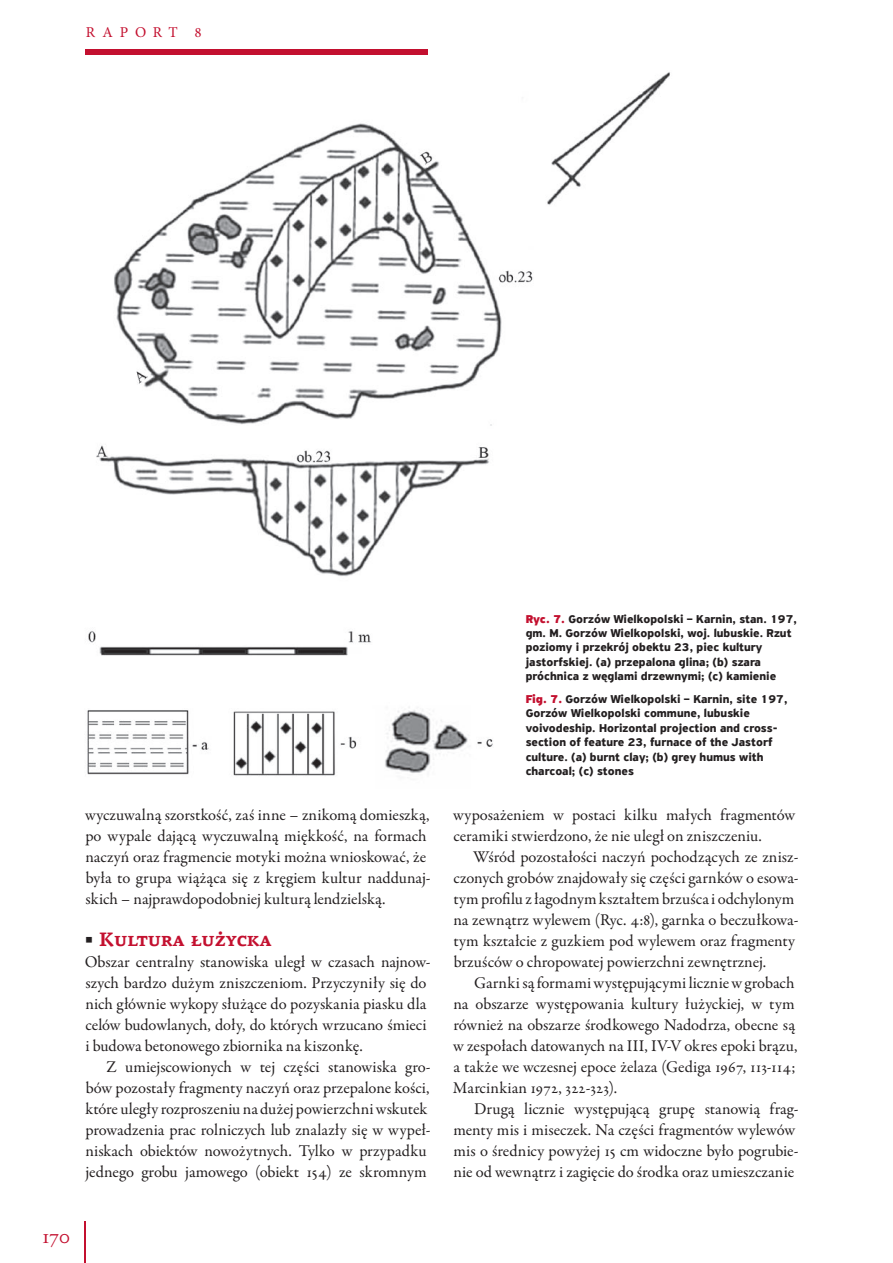
<style>
.page{position:relative;width:893px;height:1263px;background:#fff}
.page>*{position:absolute;margin:0;border:0;box-sizing:border-box;transform-origin:0 0}
.t1{font:21px "Adobe Garamond Pro";color:#c3102f}
.t2{font:700 19.5px "PF Agora Serif Pro";color:#c3102f}
.t3{font:16.5px/21px "Garamond Premr Pro";letter-spacing:.005em;color:#231f20}
.t4{font:15px "Minion Pro";letter-spacing:.45em;color:#c3102f}
.t5{font:700 12px/14.4px "PF Highway Sans Pro";color:#231f20}
.s1{font-weight:900;color:#c3102f}
</style>
<div class="page">
<div style="left:85px;top:49px;width:342px;height:6px;background:#c3102f"></div>
<hr style="left:85px;top:1221px;width:1px;height:42px;background:#c3102f">
<img style="left:87px;top:72px;width:583px;height:704px">
<p class="t4" style="left:86px;top:23px;width:118px">RAPORT 8</p>
<p class="t3" style="left:85px;top:805px;width:347px">wyczuwalną szorstkość, zaś inne – znikomą domieszką, po wypale dającą wyczuwalną miękkość, na formach naczyń oraz fragmencie motyki można wnioskować, że była to grupa wiążąca się z kręgiem kultur naddunaj&shy;skich – najprawdopodobniej kulturą lendzielską.</p>
<p class="t2" style="left:85px;top:927px;width:188px"><sup>■</sup> Kultura łużycka</p>
<p class="t3" style="left:85px;top:952px;width:347px">Obszar centralny stanowiska uległ w czasach najnow&shy;szych bardzo dużym zniszczeniom. Przyczyniły się do nich głównie wykopy służące do pozyskania piasku dla celów budowlanych, doły, do których wrzucano śmieci i budowa betonowego zbiornika na kiszonkę.</p>
<p class="t3" style="left:85px;top:1057px;width:347px;text-indent:21px">Z umiejscowionych w tej części stanowiska gro&shy;bów pozostały fragmenty naczyń oraz przepalone kości, które uległy rozproszeniu na dużej powierzchni wskutek prowadzenia prac rolniczych lub znalazły się w wypeł&shy;niskach obiektów nowożytnych. Tylko w przypadku jednego grobu jamowego (obiekt 154) ze skromnym</p>
<p class="t1" style="left:42px;top:1224px;width:29px">170</p>
<p class="t5" style="left:526px;top:612px;width:273px"><span class="s1">Ryc. 7.</span> Gorzów Wielkopolski – Karnin, stan. 197, gm. M. Gorzów Wielkopolski, woj. lubuskie. Rzut poziomy i przekrój obektu 23, piec kultury jastorfskiej. (a) przepalona glina; (b) szara próchnica z węglami drzewnymi; (c) kamienie</p>
<p class="t5" style="left:526px;top:692px;width:263px"><span class="s1">Fig. 7.</span> Gorzów Wielkopolski – Karnin, site 197, Gorzów Wielkopolski commune, lubuskie voivodeship. Horizontal projection and cross&shy;section of feature 23, furnace of the Jastorf culture. (a) burnt clay; (b) grey humus with charcoal; (c) stones</p>
<p class="t3" style="left:453px;top:805px;width:344px">wyposażeniem w postaci kilku małych fragmentów ceramiki stwierdzono, że nie uległ on zniszczeniu.</p>
<p class="t3" style="left:453px;top:847px;width:347px;text-indent:20px">Wśród pozostałości naczyń pochodzących ze znisz&shy;czonych grobów znajdowały się części garnków o esowa&shy;tym profilu z łagodnym kształtem brzuśca i odchylonym na zewnątrz wylewem (Ryc. 4:8), garnka o beczułkowa&shy;tym kształcie z guzkiem pod wylewem oraz fragmenty brzuśców o chropowatej powierzchni zewnętrznej.</p>
<p class="t3" style="left:453px;top:973px;width:346px;text-indent:21px">Garnki są formami występującymi licznie w grobach na obszarze występowania kultury łużyckiej, w tym również na obszarze środkowego Nadodrza, obecne są w zespołach datowanych na III, IV-V okres epoki brązu, a także we wczesnej epoce żelaza (Gediga 1967, 113-114; Marcinkian 1972, 322-323).</p>
<p class="t3" style="left:453px;top:1099px;width:347px;text-indent:21px">Drugą licznie występującą grupę stanowią frag&shy;menty mis i miseczek. Na części fragmentów wylewów mis o średnicy powyżej 15 cm widoczne było pogrubie&shy;nie od wewnątrz i zagięcie do środka oraz umieszczanie</p>
</div>
